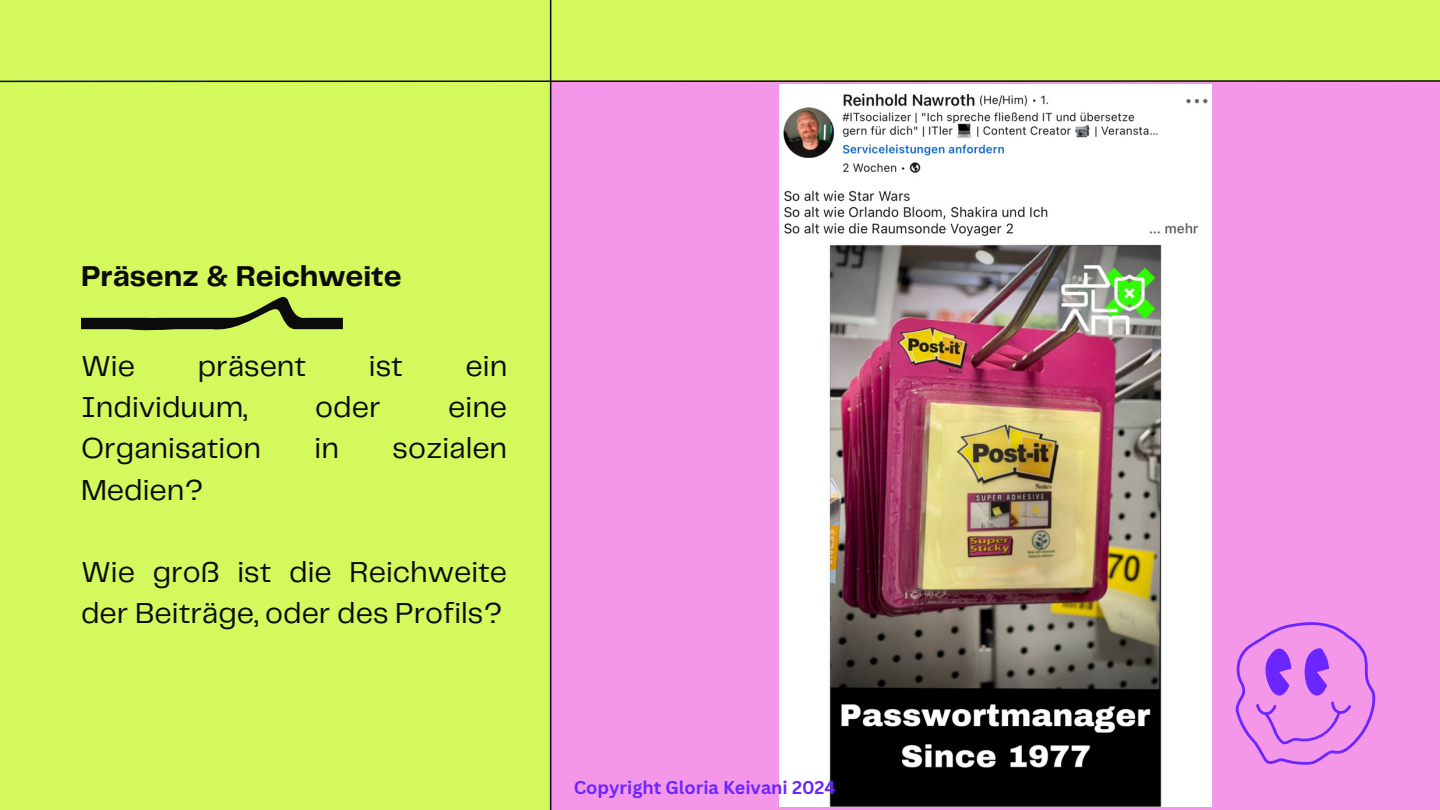
<style>
.page{position:relative;width:1440px;height:810px;background:#d3f95c}
.page>*{position:absolute;margin:0;border:0;box-sizing:border-box;transform-origin:0 0}
.t1{font:30px/41.2px "Telegraf";color:#0c0b0b}
.t2{font:700 29.8px "Telegraf";color:#0c0b0b}
.t3{font:700 18px "Canva Sans";color:#6b26ff}
</style>
<div class="page">
<div style="left:551px;top:81px;width:889px;height:729px;background:#f597e9"></div>
<svg style="left:0;top:79px;width:1440px;height:4px"></svg>
<hr style="left:550px;top:0;width:1px;height:810px;background:#0c0b0b">
<img style="left:779px;top:84px;width:432px;height:723px">
<svg style="left:81px;top:296px;width:262px;height:35px"></svg>
<svg style="left:1235px;top:622px;width:140px;height:143px"></svg>
<p class="t2" style="left:81px;top:264px;width:322px">Präsenz &amp; Reichweite</p>
<h1 class="t1" style="left:81px;top:347px;width:56px">Wie</h1>
<h1 class="t1" style="left:198px;top:347px;width:110px">präsent</h1>
<h1 class="t1" style="left:369px;top:347px;width:36px">ist</h1>
<h1 class="t1" style="left:466px;top:347px;width:43px">ein</h1>
<h1 class="t1" style="left:81px;top:388px;width:168px">Individuum,</h1>
<h1 class="t1" style="left:315px;top:388px;width:67px">oder</h1>
<h1 class="t1" style="left:448px;top:388px;width:60px">eine</h1>
<h1 class="t1" style="left:81px;top:429px;width:181px">Organisation</h1>
<h1 class="t1" style="left:315px;top:429px;width:26px">in</h1>
<h1 class="t1" style="left:393px;top:429px;width:116px">sozialen</h1>
<h1 class="t1" style="left:81px;top:471px;width:124px">Medien?</h1>
<p class="t1" style="left:81px;top:553px;width:428px">Wie groß ist die Reichweite der Beiträge, oder des Profils?</p>
<h2 class="t3" style="left:574px;top:774px;width:264px">Copyright Gloria Keivani 2024</h2>
</div>
